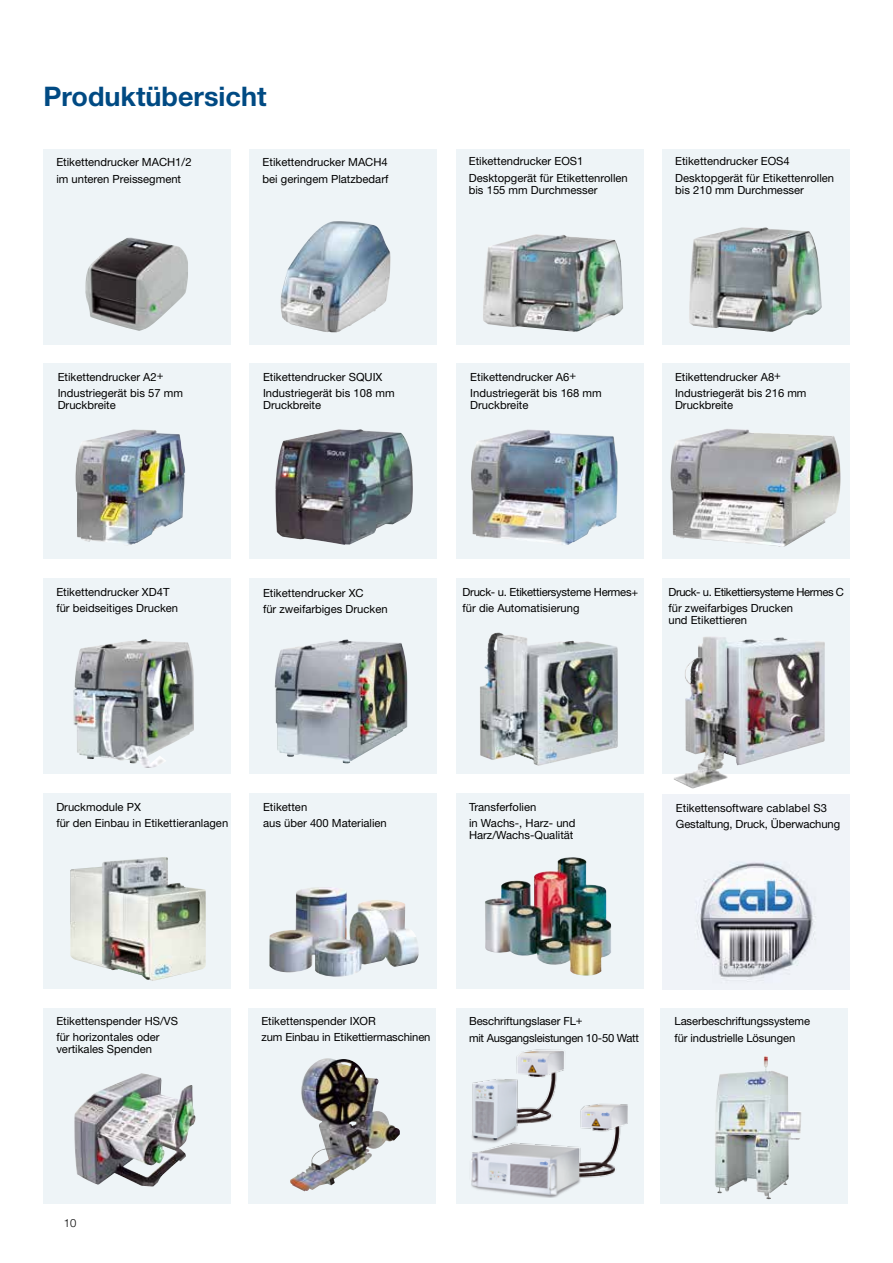
<style>
.page{position:relative;width:893px;height:1263px;background:#fff}
.page>*{position:absolute;margin:0;border:0;box-sizing:border-box;transform-origin:0 0}
.t1{font:700 27px "Helvetica Neue";color:#004a83}
.t2{font:11.25px/16.2px "Helvetica Neue";color:#000}
.t3{font:11.25px/16.2px "Helvetica Neue";letter-spacing:-.025em;color:#000}
.t4{font:11.25px/16.2px "Helvetica Neue";letter-spacing:-.035em;color:#000}
.t5{font:300 11.25px "Helvetica Neue";color:#000}
</style>
<div class="page">
<img style="left:662px;top:794px;width:187px;height:196px">
<div style="left:44px;top:149px;width:187px;height:195px;background:#eef4f7"></div>
<div style="left:44px;top:364px;width:187px;height:195px;background:#eef4f7"></div>
<div style="left:44px;top:578px;width:187px;height:196px;background:#eef4f7"></div>
<div style="left:44px;top:793px;width:187px;height:196px;background:#eef4f7"></div>
<div style="left:44px;top:1008px;width:187px;height:195px;background:#eef4f7"></div>
<svg style="left:249px;top:1008px;width:187px;height:195px;background:#d6dadc"></svg>
<svg style="left:250px;top:149px;width:187px;height:195px;background:#e1e9ed"></svg>
<div style="left:456px;top:364px;width:187px;height:195px;background:#eef4f7"></div>
<div style="left:250px;top:578px;width:187px;height:196px;background:#eef4f7"></div>
<div style="left:456px;top:149px;width:187px;height:195px;background:#eef4f7"></div>
<div style="left:250px;top:364px;width:187px;height:195px;background:#eef4f7"></div>
<div style="left:456px;top:578px;width:187px;height:196px;background:#eef4f7"></div>
<div style="left:456px;top:793px;width:187px;height:196px;background:#eef4f7"></div>
<div style="left:456px;top:1008px;width:187px;height:195px;background:#eef4f7"></div>
<div style="left:662px;top:149px;width:187px;height:195px;background:#eef4f7"></div>
<div style="left:662px;top:364px;width:187px;height:195px;background:#eef4f7"></div>
<svg style="left:662px;top:578px;width:187px;height:196px;background:#d1d3d6"></svg>
<img style="left:483px;top:234px;width:140px;height:98px">
<img style="left:689px;top:227px;width:133px;height:105px">
<img style="left:70px;top:857px;width:136px;height:124px">
<img style="left:275px;top:639px;width:132px;height:124px">
<img style="left:485px;top:857px;width:126px;height:119px">
<img style="left:480px;top:633px;width:138px;height:133px">
<img style="left:74px;top:1073px;width:122px;height:113px">
<img style="left:73px;top:639px;width:121px;height:129px">
<img style="left:471px;top:1029px;width:173px;height:168px">
<div style="left:250px;top:793px;width:187px;height:196px;background:#eef4f7"></div>
<div style="left:660px;top:1008px;width:188px;height:195px;background:#eef4f7"></div>
<img style="left:281px;top:221px;width:53px;height:110px">
<img style="left:75px;top:429px;width:110px;height:117px">
<img style="left:275px;top:429px;width:138px;height:116px">
<img style="left:471px;top:430px;width:146px;height:115px">
<img style="left:670px;top:429px;width:171px;height:118px">
<img style="left:269px;top:887px;width:150px;height:90px">
<img style="left:290px;top:1058px;width:41px;height:133px">
<img style="left:85px;top:238px;width:103px;height:93px">
<img style="left:715px;top:1056px;width:51px;height:137px">
<img style="left:674px;top:636px;width:54px;height:152px">
<h1 class="t1" style="left:44px;top:80px;width:225px">Produktübersicht</h1>
<p class="t2" style="left:56px;top:154px;width:137px">Etikettendrucker MACH1/2 im unteren Preissegment</p>
<p class="t2" style="left:263px;top:154px;width:127px">Etikettendrucker MACH4 bei geringem Platzbedarf</p>
<p class="t2" style="left:469px;top:153px;width:160px">Etikettendrucker EOS1<br>Desktopgerät für Etikettenrollen</p>
<p class="t2" style="left:469px;top:181px;width:130px">bis 155 mm Durchmesser</p>
<p class="t2" style="left:675px;top:153px;width:160px">Etikettendrucker EOS4<br>Desktopgerät für Etikettenrollen</p>
<p class="t2" style="left:675px;top:181px;width:130px">bis 210 mm Durchmesser</p>
<p class="t2" style="left:58px;top:369px;width:127px">Etikettendrucker A2+<br>Industriegerät bis 57 mm</p>
<p class="t2" style="left:58px;top:397px;width:60px">Druckbreite</p>
<p class="t2" style="left:56px;top:583px;width:123px">Etikettendrucker XD4T für beidseitiges Drucken</p>
<p class="t2" style="left:263px;top:369px;width:133px">Etikettendrucker SQUIX<br>Industriegerät bis 108 mm</p>
<p class="t2" style="left:263px;top:397px;width:60px">Druckbreite</p>
<p class="t2" style="left:470px;top:369px;width:133px">Etikettendrucker A6+<br>Industriegerät bis 168 mm</p>
<p class="t2" style="left:470px;top:397px;width:60px">Druckbreite</p>
<p class="t2" style="left:675px;top:369px;width:133px">Etikettendrucker A8+<br>Industriegerät bis 216 mm</p>
<p class="t2" style="left:675px;top:397px;width:60px">Druckbreite</p>
<p class="t2" style="left:263px;top:584px;width:126px">Etikettendrucker XC<br>für zweifarbiges Drucken</p>
<p class="t3" style="left:463px;top:583px;width:177px">Druck- u. Etikettiersysteme Hermes+ für die Automatisierung</p>
<p class="t4" style="left:668px;top:583px;width:177px">Druck- u. Etikettiersysteme Hermes C für zweifarbiges Drucken</p>
<p class="t2" style="left:668px;top:612px;width:80px">und Etikettieren</p>
<p class="t2" style="left:56px;top:798px;width:173px">Druckmodule PX<br>für den Einbau in Etikettieranlagen</p>
<p class="t2" style="left:263px;top:799px;width:125px">Etiketten<br>aus über 400 Materialien</p>
<p class="t2" style="left:469px;top:799px;width:108px">Transferfolien<br>in Wachs-, Harz- und</p>
<p class="t2" style="left:469px;top:827px;width:106px">Harz/Wachs-Qualität</p>
<p class="t2" style="left:676px;top:799px;width:166px">Etikettensoftware cablabel S3<br>Gestaltung, Druck, Überwachung</p>
<p class="t2" style="left:56px;top:1013px;width:123px">Etikettenspender HS/VS für horizontales oder</p>
<p class="t2" style="left:56px;top:1041px;width:97px">vertikales Spenden</p>
<p class="t5" style="left:64px;top:1216px;width:14px">10</p>
<p class="t2" style="left:261px;top:1013px;width:171px">Etikettenspender IXOR<br>zum Einbau in Etikettiermaschinen</p>
<p class="t3" style="left:469px;top:1013px;width:172px">Beschriftungslaser FL+<br>mit Ausgangsleistungen 10-50 Watt</p>
<p class="t2" style="left:675px;top:1013px;width:137px">Laserbeschriftungssysteme für industrielle Lösungen</p>
</div>
